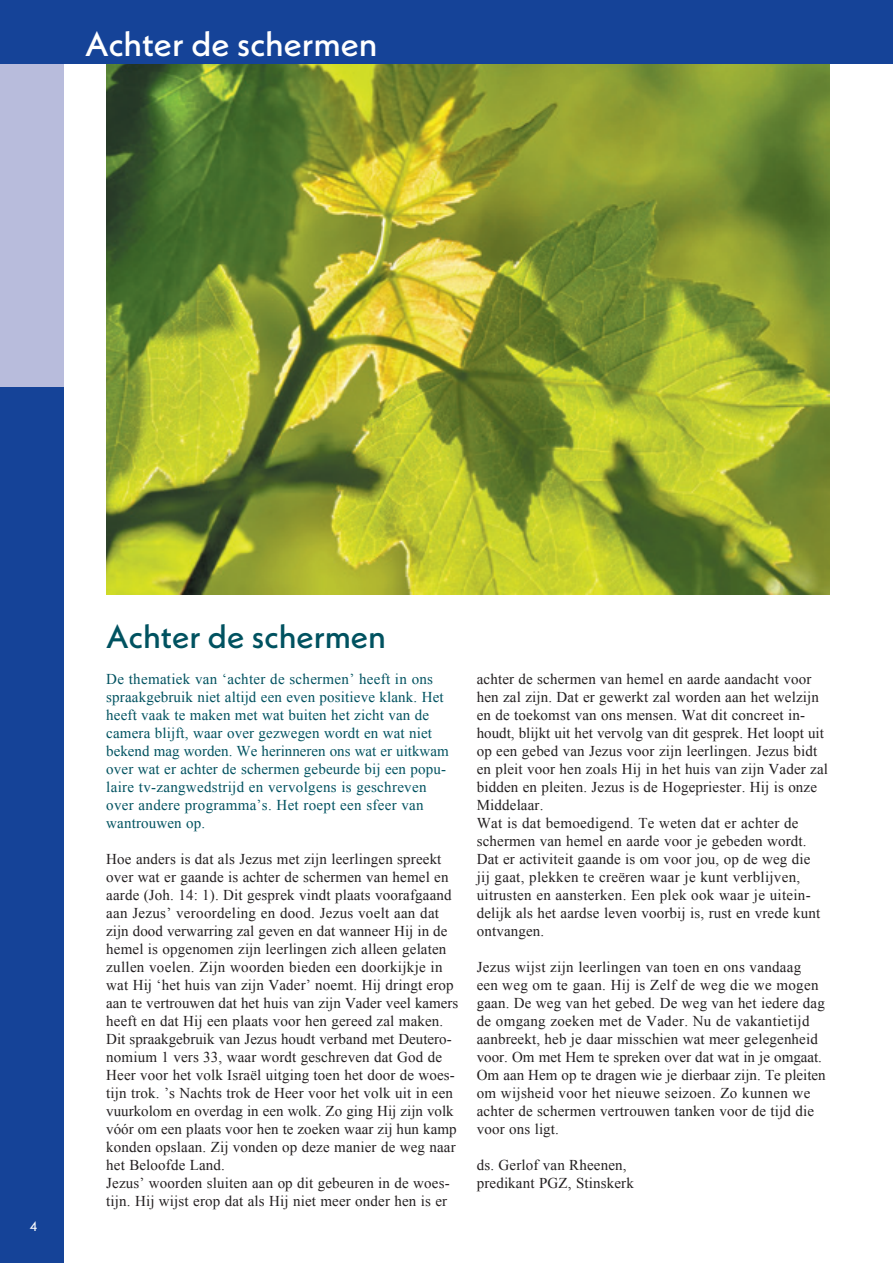
<style>
.page{position:relative;width:893px;height:1263px;background:#fff}
.page>*{position:absolute;margin:0;border:0;box-sizing:border-box;transform-origin:0 0}
.t1{font:500 34.5px "Neue Kabel";color:#fff}
.t2{font:500 33px "Neue Kabel";color:#005260}
.t3{font:15px/18px "Times New Roman";letter-spacing:.01em;color:#231f20}
.t4{font:15px/18px "Times New Roman";letter-spacing:.01em;color:#005260}
.t5{font:13.5px "Neue Kabel";color:#fff}
</style>
<div class="page">
<img style="left:106px;top:64px;width:723px;height:530px">
<div style="left:0;top:387px;width:64px;height:876px;background:#154398"></div>
<div style="left:0;top:64px;width:64px;height:323px;background:#b8bcdc"></div>
<div style="left:0;top:0;width:893px;height:64px;background:#154398"></div>
<h1 class="t1" style="left:85px;top:22px;width:294px">Achter de schermen</h1>
<p class="t5" style="left:30px;top:1217px;width:9px">4</p>
<h2 class="t2" style="left:106px;top:615px;width:281px">Achter de schermen</h2>
<p class="t4" style="left:106px;top:670px;width:344px">De thematiek van ‘achter de schermen’ heeft in ons spraakgebruik niet altijd een even positieve klank. Het heeft vaak te maken met wat buiten het zicht van de camera blijft, waar over gezwegen wordt en wat niet bekend mag worden. We herinneren ons wat er uitkwam over wat er achter de schermen gebeurde bij een popu&shy;laire tv-zangwedstrijd en vervolgens is geschreven over andere programma’s. Het roept een sfeer van wantrouwen op.</p>
<p class="t3" style="left:106px;top:850px;width:353px">Hoe anders is dat als Jezus met zijn leerlingen spreekt over wat er gaande is achter de schermen van hemel en aarde (Joh. 14: 1). Dit gesprek vindt plaats voorafgaand aan Jezus’ veroordeling en dood. Jezus voelt aan dat zijn dood verwarring zal geven en dat wanneer Hij in de hemel is opgenomen zijn leerlingen zich alleen gelaten zullen voelen. Zijn woorden bieden een doorkijkje in wat Hij ‘het huis van zijn Vader’ noemt. Hij dringt erop aan te vertrouwen dat het huis van zijn Vader veel kamers heeft en dat Hij een plaats voor hen gereed zal maken.<br>Dit spraakgebruik van Jezus houdt verband met Deutero&shy;nomium 1 vers 33, waar wordt geschreven dat God de Heer voor het volk Israël uitging toen het door de woes&shy;tijn trok. ’s Nachts trok de Heer voor het volk uit in een vuurkolom en overdag in een wolk. Zo ging Hij zijn volk vóór om een plaats voor hen te zoeken waar zij hun kamp konden opslaan. Zij vonden op deze manier de weg naar het Beloofde Land.<br>Jezus’ woorden sluiten aan op dit gebeuren in de woes&shy;tijn. Hij wijst erop dat als Hij niet meer onder hen is er</p>
<p class="t3" style="left:477px;top:670px;width:353px">achter de schermen van hemel en aarde aandacht voor hen zal zijn. Dat er gewerkt zal worden aan het welzijn en de toekomst van ons mensen. Wat dit concreet in&shy;houdt, blijkt uit het vervolg van dit gesprek. Het loopt uit op een gebed van Jezus voor zijn leerlingen. Jezus bidt en pleit voor hen zoals Hij in het huis van zijn Vader zal bidden en pleiten. Jezus is de Hogepriester. Hij is onze Middelaar.<br>Wat is dat bemoedigend. Te weten dat er achter de schermen van hemel en aarde voor je gebeden wordt.<br>Dat er activiteit gaande is om voor jou, op de weg die<br>jij gaat, plekken te creëren waar je kunt verblijven, uitrusten en aansterken. Een plek ook waar je uitein&shy;delijk als het aardse leven voorbij is, rust en vrede kunt ontvangen.</p>
<p class="t3" style="left:477px;top:958px;width:351px">Jezus wijst zijn leerlingen van toen en ons vandaag een weg om te gaan. Hij is Zelf de weg die we mogen gaan. De weg van het gebed. De weg van het iedere dag de omgang zoeken met de Vader. Nu de vakantietijd aanbreekt, heb je daar misschien wat meer gelegenheid voor. Om met Hem te spreken over dat wat in je omgaat.<br>Om aan Hem op te dragen wie je dierbaar zijn. Te pleiten om wijsheid voor het nieuwe seizoen. Zo kunnen we achter de schermen vertrouwen tanken voor de tijd die voor ons ligt.</p>
<p class="t3" style="left:477px;top:1156px;width:159px">ds. Gerlof van Rheenen, predikant PGZ, Stinskerk</p>
</div>
